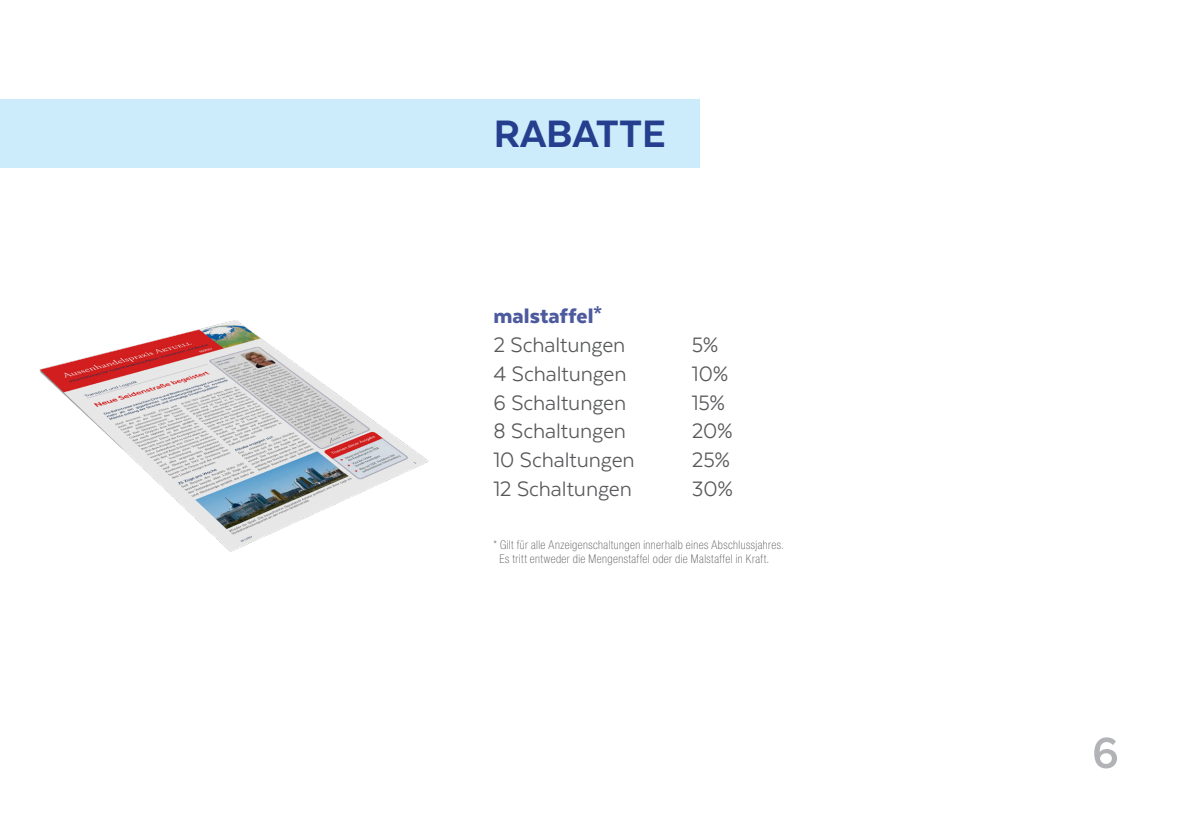
<style>
.page{position:relative;width:1191px;height:840px;background:#fff}
.page>*{position:absolute;margin:0;border:0;box-sizing:border-box;transform-origin:0 0}
.t1{font:700 50px "Texta";color:#b2b3b7}
.t2{font:800 44px "Texta";color:#253f8e}
.t3{font:24px "Texta";letter-spacing:-.005em;color:#57585a}
.t4{font:900 24px "Texta";color:#4d5a9e}
.t5{font:100 condensed 12px "Helvetica Neue";letter-spacing:.035em;color:#57585a}
</style>
<div class="page">
<img style="left:39px;top:320px;width:390px;height:232px">
<div style="left:0;top:100px;width:700px;height:68px;background:#cdecfb"></div>
<p class="t2" style="left:494px;top:111px;width:173px">RABATTE</p>
<p class="t4" style="left:493px;top:303px;width:110px">malstaffel*</p>
<p class="t3" style="left:493px;top:332px;width:134px">2 Schaltungen</p>
<p class="t3" style="left:692px;top:332px;width:28px">5%</p>
<p class="t3" style="left:493px;top:361px;width:135px">4 Schaltungen</p>
<p class="t3" style="left:692px;top:361px;width:38px">10%</p>
<p class="t3" style="left:493px;top:390px;width:134px">6 Schaltungen</p>
<p class="t3" style="left:692px;top:390px;width:35px">15%</p>
<p class="t3" style="left:493px;top:418px;width:134px">8 Schaltungen</p>
<p class="t3" style="left:692px;top:418px;width:42px">20%</p>
<p class="t3" style="left:493px;top:447px;width:143px">10 Schaltungen</p>
<p class="t3" style="left:692px;top:447px;width:40px">25%</p>
<p class="t3" style="left:493px;top:476px;width:140px">12 Schaltungen</p>
<p class="t3" style="left:692px;top:476px;width:43px">30%</p>
<p class="t5" style="left:493px;top:537px;width:292px">* Gilt für alle Anzeigenschaltungen innerhalb eines Abschlussjahres.</p>
<p class="t5" style="left:499px;top:551px;width:271px">Es tritt entweder die Mengenstaffel oder die Malstaffel in Kraft.</p>
<p class="t1" style="left:1092px;top:726px;width:28px">6</p>
</div>
